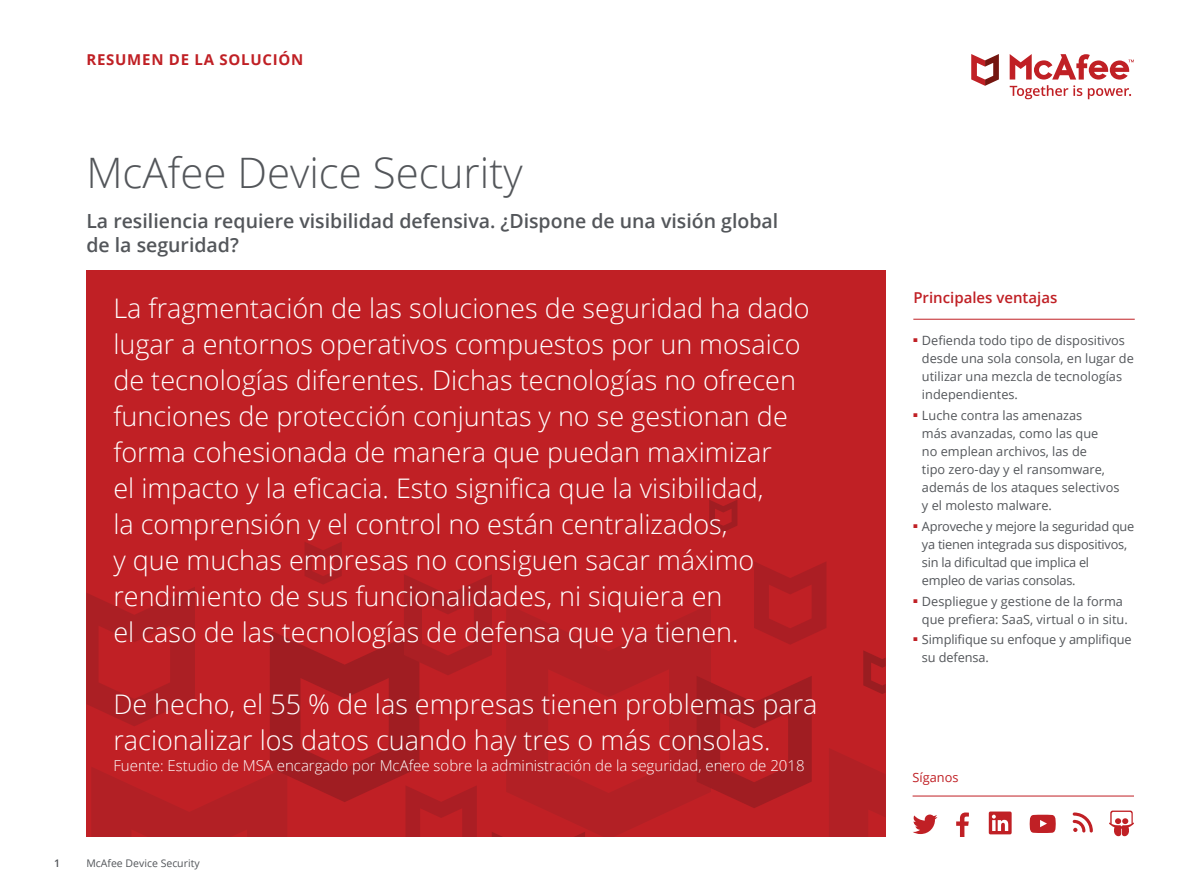
<style>
.page{position:relative;width:1188px;height:891px;background:#fff}
.page>*{position:absolute;margin:0;border:0;box-sizing:border-box;transform-origin:0 0}
.t1{font:300 42px "Open Sans";color:#53565a}
.t2{font:300 27px/36px "Open Sans";color:#fff}
.t3{font:600 19.5px/24px "Open Sans";color:#53565a}
.t4{font:300 15px "Open Sans";color:#fff}
.t5{font:700 15px "Open Sans";letter-spacing:.05em;color:#c02025}
.t6{font:600 15px "Open Sans";color:#c02025}
.t7{font:12.75px/18px "Open Sans";color:#53565a}
.t8{font:12.75px/18px "Open Sans";letter-spacing:-.02em;color:#53565a}
.t9{font:12.75px "Open Sans";color:#c02025}
.t10{font:10.5px "Open Sans";color:#53565a}
.t11{font:600 10.5px "Open Sans";color:#53565a}
</style>
<div class="page">
<svg style="left:971px;top:54px;width:28px;height:32px"></svg>
<svg style="left:1010px;top:54px;width:124px;height:45px"></svg>
<div style="left:86px;top:270px;width:800px;height:567px;background:#c02025"></div>
<svg style="left:585px;top:604px;width:126px;height:233px;fill:#b22025"></svg>
<svg style="left:697px;top:676px;width:115px;height:132px"></svg>
<svg style="left:754px;top:562px;width:72px;height:83px"></svg>
<svg style="left:709px;top:500px;width:28px;height:32px"></svg>
<svg style="left:863px;top:650px;width:23px;height:44px"></svg>
<svg style="left:829px;top:748px;width:56px;height:89px"></svg>
<svg style="left:86px;top:542px;width:499px;height:295px"></svg>
<hr style="left:913px;top:796px;width:221px;height:1px;background:#c02025">
<svg style="left:1073px;top:813px;width:20px;height:20px"></svg>
<svg style="left:913px;top:815px;width:25px;height:19px"></svg>
<svg style="left:989px;top:812px;width:23px;height:22px"></svg>
<svg style="left:956px;top:813px;width:13px;height:24px"></svg>
<svg style="left:1030px;top:815px;width:26px;height:18px"></svg>
<svg style="left:1109px;top:811px;width:25px;height:26px"></svg>
<hr style="left:913px;top:319px;width:222px;height:1px;background:#c02025">
<p class="t5" style="left:86px;top:49px;width:219px">RESUMEN DE LA SOLUCIÓN</p>
<h1 class="t1" style="left:86px;top:144px;width:438px">McAfee Device Security</h1>
<p class="t3" style="left:86px;top:209px;width:693px">La resiliencia requiere visibilidad defensiva. ¿Dispone de una visión global de la seguridad?</p>
<p class="t2" style="left:113px;top:289px;width:698px">La fragmentación de las soluciones de seguridad ha dado lugar a entornos operativos compuestos por un mosaico de tecnologías diferentes. Dichas tecnologías no ofrecen funciones de protección conjuntas y no se gestionan de forma cohesionada de manera que puedan maximizar<br>el impacto y la eficacia. Esto significa que la visibilidad,<br>la comprensión y el control no están centralizados,<br>y que muchas empresas no consiguen sacar máximo rendimiento de sus funcionalidades, ni siquiera en<br>el caso de las tecnologías de defensa que ya tienen.</p>
<p class="t2" style="left:113px;top:685px;width:706px">De hecho, el 55 % de las empresas tienen problemas para racionalizar los datos cuando hay tres o más consolas.</p>
<p class="t4" style="left:113px;top:755px;width:693px">Fuente: Estudio de MSA encargado por McAfee sobre la administración de la seguridad, enero de 2018</p>
<p class="t11" style="left:54px;top:856px;width:7px">1</p>
<p class="t10" style="left:86px;top:856px;width:115px">McAfee Device Security</p>
<p class="t6" style="left:913px;top:287px;width:146px">Principales ventajas</p>
<p class="t7" style="left:922px;top:332px;width:213px;text-indent:-9px"><sup>■</sup> Defienda todo tipo de dispositivos desde una sola consola, en lugar de utilizar una mezcla de tecnologías independientes.</p>
<p class="t7" style="left:922px;top:406px;width:199px;text-indent:-9px"><sup>■</sup> Luche contra las amenazas<br>más avanzadas, como las que<br>no emplean archivos, las de<br>tipo zero‑day y el ransomware, además de los ataques selectivos y el molesto malware.</p>
<p class="t8" style="left:922px;top:517px;width:214px;text-indent:-9px"><sup>■</sup> Aproveche y mejore la seguridad que ya tienen integrada sus dispositivos, sin la dificultad que implica el empleo de varias consolas.</p>
<p class="t7" style="left:922px;top:592px;width:207px;text-indent:-9px"><sup>■</sup> Despliegue y gestione de la forma que prefiera: SaaS, virtual o in situ.</p>
<p class="t7" style="left:922px;top:630px;width:211px;text-indent:-9px"><sup>■</sup> Simplifique su enfoque y amplifique su defensa.</p>
<p class="t9" style="left:913px;top:769px;width:47px">Síganos</p>
</div>
